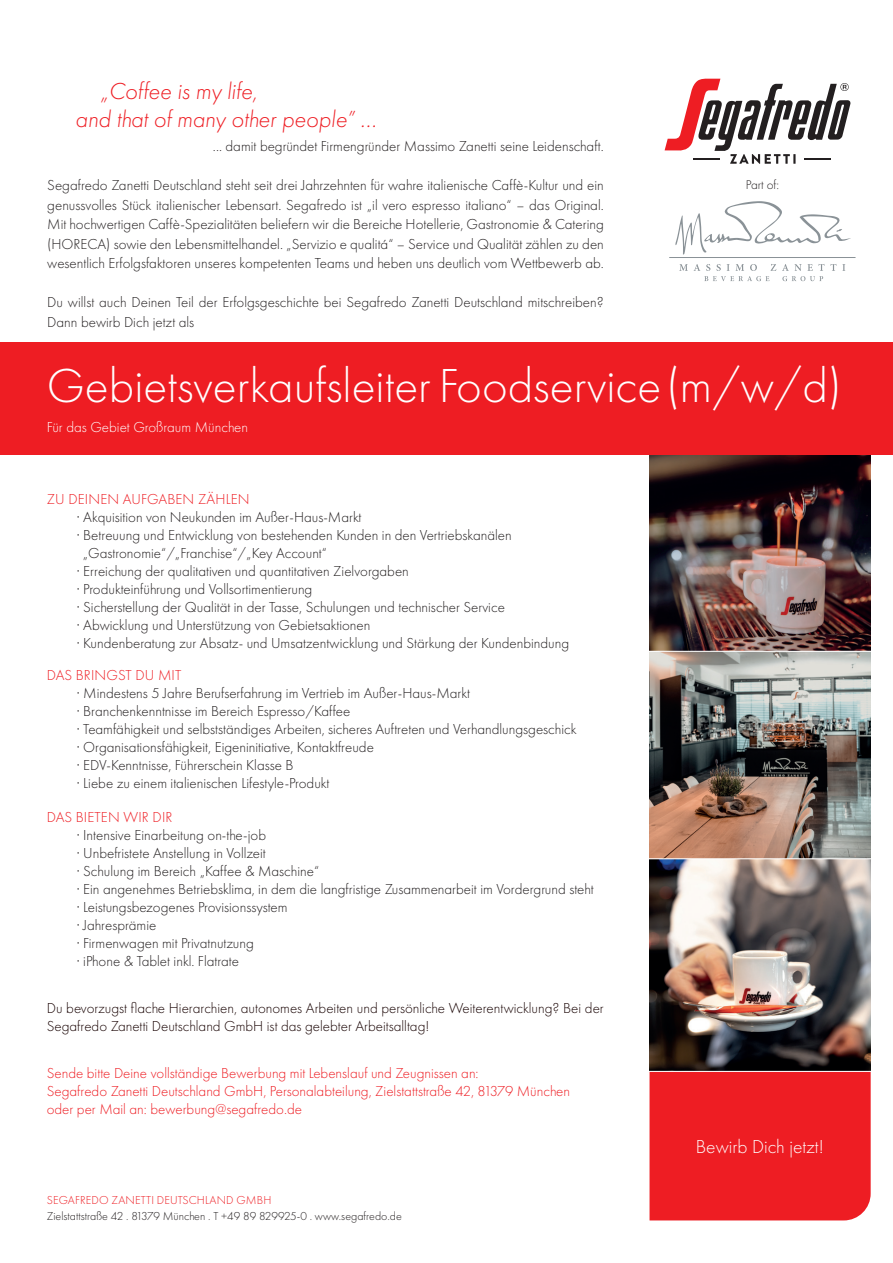
<style>
.page{position:relative;width:893px;height:1263px;background:#fff}
.page>*{position:absolute;margin:0;border:0;box-sizing:border-box;transform-origin:0 0}
.t1{font:300 49.5px "Futura PT";color:#fff}
.t2{font:italic 300 24px/28.5px "Futura PT";color:#ee1d23}
.t3{font:300 19.5px "Futura PT";color:#fff}
.t4{font:300 15px/18px "Futura PT";color:#231f20}
.t5{font:300 15px/18px "Futura PT";color:#ee1d23}
.t6{font:300 15px/18px "Futura PT";color:#170000}
.t7{font:300 15px "Futura PT";color:#fff}
.t8{font:300 13.05px "Futura PT";color:#231f20}
.t9{font:300 12px "Futura PT";color:#231f20}
.t10{font:300 12px "Futura PT";letter-spacing:.01em;color:#ee1d23}
</style>
<div class="page">
<svg style="left:665px;top:79px;width:185px;height:85px"></svg>
<img style="left:649px;top:652px;width:222px;height:206px">
<img style="left:649px;top:859px;width:222px;height:212px">
<img style="left:649px;top:456px;width:222px;height:195px">
<div style="left:0;top:342px;width:893px;height:113px;background:#ee1d23"></div>
<div style="left:649px;top:1072px;width:222px;height:148px;background:#ee1d23"></div>
<svg style="left:679px;top:264px;width:166px;height:17px"></svg>
<hr style="left:669px;top:257px;width:186px;height:1px;background:#8a9297">
<svg style="left:675px;top:201px;width:176px;height:54px"></svg>
<h2 class="t2" style="left:75px;top:76px;width:303px;text-indent:25px">„Coffee is my life,<br>and that of many other people” ...</h2>
<p class="t4" style="left:213px;top:137px;width:392px">... damit begründet Firmengründer Massimo Zanetti seine Leidenschaft.</p>
<p class="t4" style="left:47px;top:175px;width:558px;line-height:19.5px;text-align:justify">Segafredo Zanetti Deutschland steht seit drei Jahrzehnten für wahre italienische Caffè-Kultur und ein genussvolles Stück italienischer Lebensart. Segafredo ist „il vero espresso italiano“ – das Original.<br>Mit hochwertigen Caffè-Spezialitäten beliefern wir die Bereiche Hotellerie, Gastronomie &amp; Catering (HORECA) sowie den Lebensmittelhandel. „Servizio e qualitá“ – Service und Qualität zählen zu den wesentlich Erfolgsfaktoren unseres kompetenten Teams und heben uns deutlich vom Wettbewerb ab.</p>
<p class="t4" style="left:47px;top:292px;width:558px;line-height:19.5px">Du willst auch Deinen Teil der Erfolgsgeschichte bei Segafredo Zanetti Deutschland mitschreiben?<br>Dann bewirb Dich jetzt als</p>
<p class="t8" style="left:746px;top:177px;width:35px">Part of:</p>
<h1 class="t1" style="left:47px;top:358px;width:797px">Gebietsverkaufsleiter Foodservice(m/w/d)</h1>
<p class="t7" style="left:47px;top:419px;width:203px">Für das Gebiet Großraum München</p>
<p class="t5" style="left:47px;top:490px;width:204px">ZU DEINEN AUFGABEN ZÄHLEN</p>
<p class="t4" style="left:77px;top:508px;width:286px">· Akquisition von Neukunden im Außer-Haus-Markt</p>
<p class="t4" style="left:77px;top:526px;width:436px">· Betreuung und Entwicklung von bestehenden Kunden in den Vertriebskanälen</p>
<p class="t4" style="left:83px;top:544px;width:246px">„Gastronomie“/„Franchise“/„Key Account“</p>
<p class="t4" style="left:77px;top:562px;width:334px">· Erreichung der qualitativen und quantitativen Zielvorgaben</p>
<p class="t4" style="left:77px;top:580px;width:237px">· Produkteinführung und Vollsortimentierung</p>
<p class="t4" style="left:77px;top:598px;width:430px">· Sicherstellung der Qualität in der Tasse, Schulungen und technischer Service</p>
<p class="t4" style="left:77px;top:616px;width:295px">· Abwicklung und Unterstützung von Gebietsaktionen</p>
<p class="t4" style="left:77px;top:634px;width:494px">· Kundenberatung zur Absatz- und Umsatzentwicklung und Stärkung der Kundenbindung</p>
<p class="t5" style="left:47px;top:666px;width:136px">DAS BRINGST DU MIT</p>
<p class="t4" style="left:77px;top:684px;width:501px">· Mindestens 5 Jahre Berufserfahrung im Vertrieb im Außer-Haus-Markt<br>· Branchenkenntnisse im Bereich Espresso/Kaffee<br>· Teamfähigkeit und selbstständiges Arbeiten, sicheres Auftreten und Verhandlungsgeschick · Organisationsfähigkeit, Eigeninitiative, Kontaktfreude<br>· EDV-Kenntnisse, Führerschein Klasse B<br>· Liebe zu einem italienischen Lifestyle-Produkt</p>
<p class="t5" style="left:47px;top:808px;width:127px">DAS BIETEN WIR DIR</p>
<p class="t4" style="left:77px;top:826px;width:518px">· Intensive Einarbeitung on-the-job<br>· Unbefristete Anstellung in Vollzeit<br>· Schulung im Bereich „Kaffee &amp; Maschine“<br>· Ein angenehmes Betriebsklima, in dem die langfristige Zusammenarbeit im Vordergrund steht · Leistungsbezogenes Provisionssystem<br>· Jahresprämie<br>· Firmenwagen mit Privatnutzung<br>· iPhone &amp; Tablet inkl. Flatrate</p>
<p class="t6" style="left:47px;top:999px;width:559px">Du bevorzugst flache Hierarchien, autonomes Arbeiten und persönliche Weiterentwicklung? Bei der<br>Segafredo Zanetti Deutschland GmbH ist das gelebter Arbeitsalltag!</p>
<p class="t5" style="left:47px;top:1064px;width:525px">Sende bitte Deine vollständige Bewerbung mit Lebenslauf und Zeugnissen an:<br>Segafredo Zanetti Deutschland GmbH, Personalabteilung, Zielstattstraße 42, 81379 München oder per Mail an: bewerbung@segafredo.de</p>
<p class="t10" style="left:47px;top:1193px;width:226px">SEGAFREDO ZANETTI DEUTSCHLAND GMBH</p>
<p class="t9" style="left:47px;top:1210px;width:357px">Zielstattstraße 42 . 81379 München . T +49 89 829925-0 . www.segafredo.de</p>
<h3 class="t3" style="left:696px;top:1136px;width:129px">Bewirb Dich jetzt!</h3>
</div>
